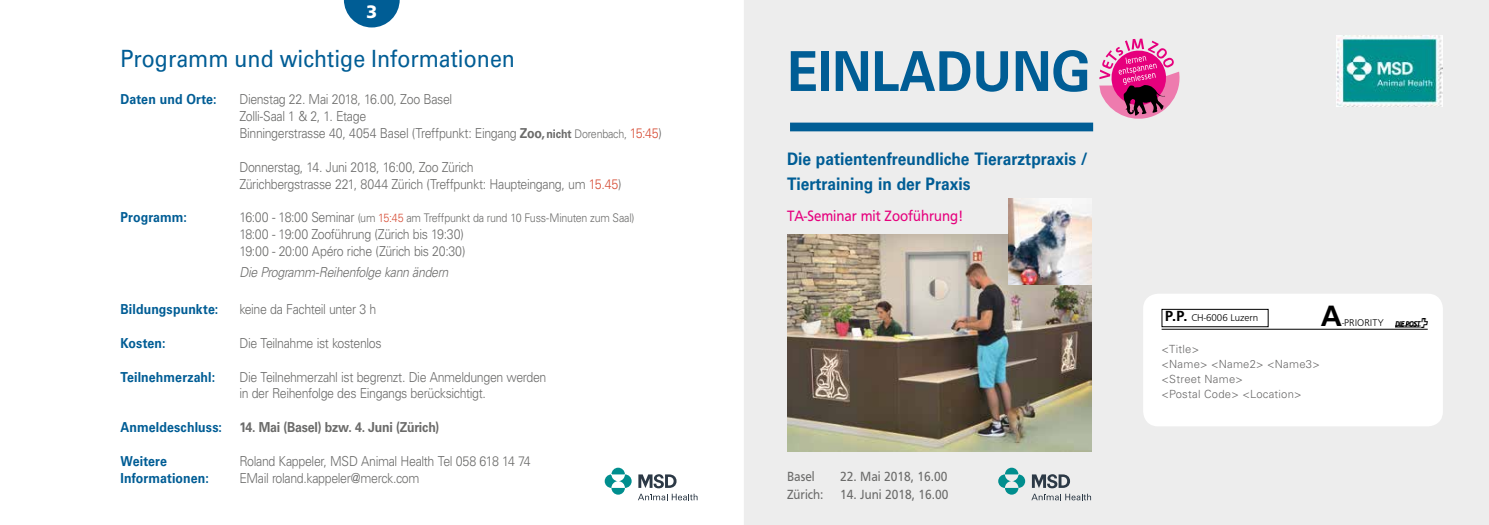
<style>
.page{position:relative;width:1489px;height:525px;background:#fff}
.page>*{position:absolute;margin:0;border:0;box-sizing:border-box;transform-origin:0 0}
.t1{font:700 55px "Univers LT";color:#005d95;scale:.92 1}
.t2{font:700 30.5px "F015";color:#000}
.t3{font:23.75px "Univers LT";color:#005d95;scale:.9 1}
.t4{font:900 18.75px "F015";color:#fff}
.t5{font:700 17.25px/25px "Univers LT";color:#005d95;scale:.9 1}
.t6{font:15.5px "F015";color:#e6007d;scale:.9 1}
.t7{font:300 13.75px/16.9px "Univers LT";letter-spacing:-.03em;color:#6b6b6a;scale:.9 1}
.t8{font:700 13.75px "Univers LT";letter-spacing:.005em;color:#005d95;scale:.9 1}
.t9{font:13.75px/17.5px "F015";color:#6b6b6a;text-align:right;scale:.9 1}
.t10{font:italic 300 13.75px "Univers LT";letter-spacing:-.03em;color:#6b6b6a;scale:.9 1}
.t11{font:700 13.75px "Univers LT";letter-spacing:-.02em;color:#6b6b6a;scale:.9 1}
.t12{font:300 11.88px "Univers LT";letter-spacing:-.025em;color:#6b6b6a;scale:.9 1}
.t13{font:300 11.25px/15px "Univers LT";letter-spacing:.02em;color:#696868}
.t14{font:300 10.12px "F015";color:#000}
.s1{font-weight:700}
.s2{font-weight:700;font-size:11.88px}
.s3{font-size:11.88px}
.s4{color:#d74f38}
.s5{font-size:13.75px}
.s6{font-weight:700;font-size:15.25px}
</style>
<div class="page">
<div style="left:744px;top:0;width:744px;height:524px;background:#ededed"></div>
<svg style="left:344px;top:0;width:56px;height:27px"></svg>
<img style="left:1336px;top:35px;width:106px;height:71px">
<div style="left:1143px;top:293px;width:299px;height:133px;background:#fff;border-radius:15px"></div>
<img style="left:1395px;top:318px;width:32px;height:9px">
<div style="left:1161px;top:309px;width:107px;height:18px;border:1px solid #000"></div>
<hr style="left:1161px;top:329px;width:266px;height:1px;background:#000">
<div style="left:790px;top:122px;width:303px;height:9px;background:#005d95"></div>
<img style="left:787px;top:235px;width:304px;height:216px">
<img style="left:1008px;top:198px;width:83px;height:86px">
<svg style="left:1097px;top:39px;width:85px;height:82px;background:#d37caa"></svg>
<svg style="left:998px;top:467px;width:27px;height:27px"></svg>
<svg style="left:1031px;top:474px;width:59px;height:26px;background:#b8bcbf"></svg>
<svg style="left:604px;top:467px;width:27px;height:27px"></svg>
<svg style="left:638px;top:474px;width:59px;height:26px"></svg>
<h3 class="t4" style="left:366px;top:1px;width:13px">3</h3>
<h3 class="t3" style="left:120px;top:45px;width:440px">Programm und wichtige Informationen</h3>
<p class="t8" style="left:120px;top:91px;width:108px">Daten und Orte:</p>
<p class="t7" style="left:239px;top:91px;width:471px">Dienstag 22. Mai 2018, 16.00, Zoo Basel<br>Zolli-Saal 1 &amp; 2, 1. Etage<br>Binningerstrasse 40, 4054 Basel (Treffpunkt: Eingang <span class="s1">Zoo,</span> <span class="s2">nicht</span> <span class="s3">Dorenbach,</span> <span class="s4">15:45</span>)</p>
<p class="t7" style="left:239px;top:158px;width:426px">Donnerstag, 14. Juni 2018, 16:00, Zoo Zürich<br>Zürichbergstrasse 221, 8044 Zürich (Treffpunkt: Haupteingang, um <span class="s4">15.45</span>)</p>
<p class="t8" style="left:120px;top:209px;width:75px">Programm:</p>
<p class="t12" style="left:239px;top:211px;width:440px"><span class="s5">16:00 - 18:00 Seminar</span> (um <span class="s4">15:45</span> am Treffpunkt da rund 10 Fuss-Minuten zum Saal)</p>
<p class="t7" style="left:239px;top:226px;width:253px">18:00 - 19:00 Zooführung (Zürich bis 19:30)<br>19:00 - 20:00 Apéro riche (Zürich bis 20:30)</p>
<p class="t10" style="left:239px;top:263px;width:233px">Die Programm-Reihenfolge kann ändern</p>
<p class="t8" style="left:120px;top:301px;width:110px">Bildungspunkte:</p>
<p class="t7" style="left:239px;top:300px;width:154px">keine da Fachteil unter 3 h</p>
<p class="t8" style="left:120px;top:335px;width:51px">Kosten:</p>
<p class="t7" style="left:239px;top:334px;width:159px">Die Teilnahme ist kostenlos</p>
<p class="t8" style="left:120px;top:368px;width:107px">Teilnehmerzahl:</p>
<p class="t7" style="left:239px;top:368px;width:343px">Die Teilnehmerzahl ist begrenzt. Die Anmeldungen werden in der Reihenfolge des Eingangs berücksichtigt.</p>
<p class="t8" style="left:120px;top:419px;width:114px">Anmeldeschluss:</p>
<p class="t11" style="left:239px;top:419px;width:224px">14. Mai (Basel) bzw. 4. Juni (Zürich)</p>
<p class="t8" style="left:120px;top:453px;width:53px">Weitere</p>
<p class="t7" style="left:239px;top:452px;width:325px">Roland Kappeler, MSD Animal Health Tel 058 618 14 74</p>
<p class="t8" style="left:120px;top:470px;width:100px">Informationen:</p>
<p class="t7" style="left:239px;top:469px;width:202px">EMail roland.kappeler@merck.com</p>
<h1 class="t1" style="left:787px;top:39px;width:332px">EINLADUNG</h1>
<p class="t5" style="left:787px;top:147px;width:336px">Die patientenfreundliche Tierarztpraxis /<br>Tiertraining in der Praxis</p>
<p class="t6" style="left:787px;top:207px;width:197px">TA-Seminar mit Zooführung!</p>
<p class="t9" style="left:787px;top:468px;width:32px">Basel</p>
<p class="t9" style="left:787px;top:468px;width:181px">22. Mai 2018, 16.00<br>Zürich: 14. Juni 2018, 16.00</p>
<p class="t14" style="left:1164px;top:312px;width:95px"><span class="s6">P.P.</span> CH-6006 Luzern</p>
<h2 class="t2" style="left:1320px;top:298px;width:23px">A</h2>
<p class="t14" style="left:1341px;top:317px;width:43px">-PRIORITY</p>
<p class="t13" style="left:1161px;top:341px;width:160px">&lt;Title&gt;<br>&lt;Name&gt; &lt;Name2&gt; &lt;Name3&gt; &lt;Street Name&gt;<br>&lt;Postal Code&gt; &lt;Location&gt;</p>
</div>
